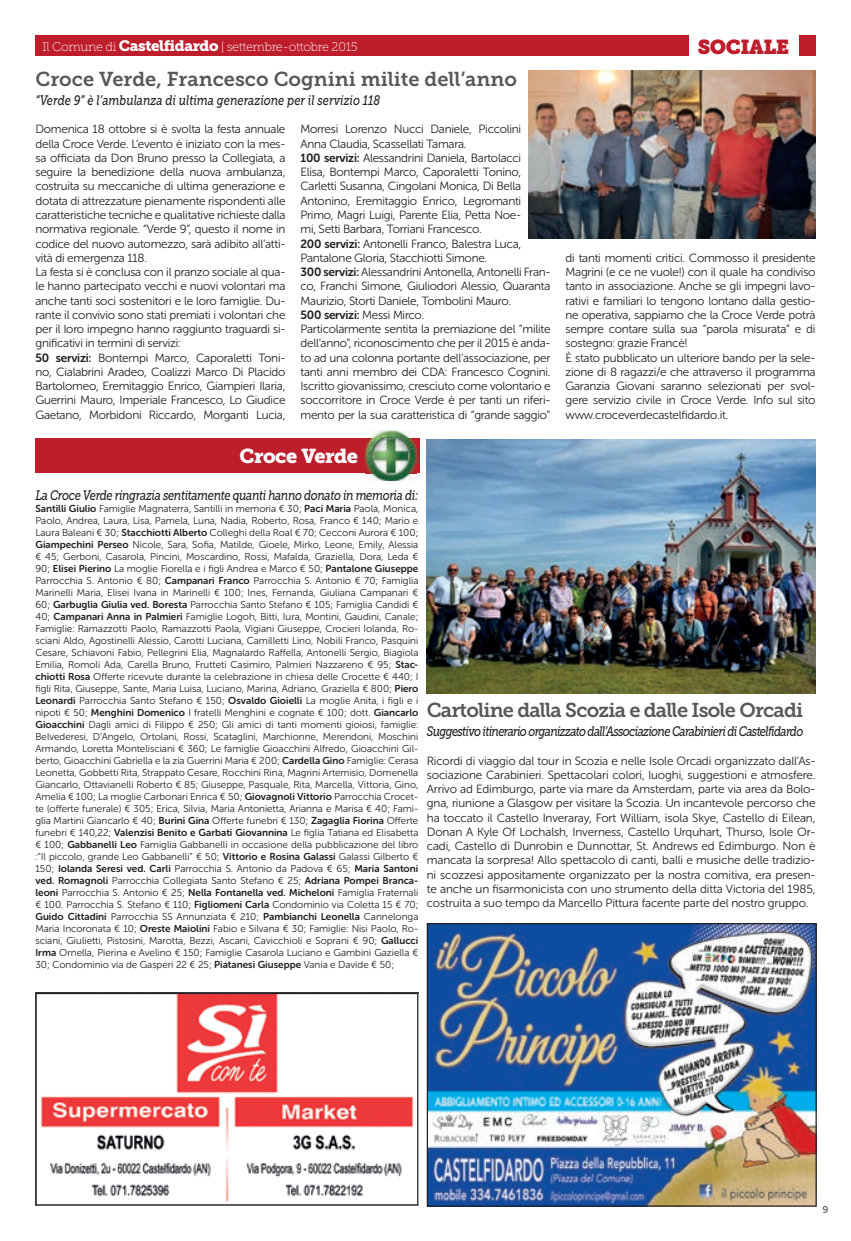
<style>
.page{position:relative;width:851px;height:1241px;background:#fff}
.page>*{position:absolute;margin:0;border:0;box-sizing:border-box;transform-origin:0 0}
.t1{font:20px "Museo Slab 700";letter-spacing:-.005em;color:#57585a}
.t2{font:20px "Museo Slab 700";letter-spacing:-.04em;color:#57585a}
.t3{font:20px "Museo Slab 900";letter-spacing:-.025em;color:#fff}
.t4{font:20px "Museo Slab";letter-spacing:-.025em;color:#be1d2c}
.t5{font:italic 13.75px "Museo Slab 500";letter-spacing:-.06em;color:#231f20;scale:.81 1}
.t6{font:italic 13.75px "Museo Slab 500";letter-spacing:-.035em;color:#231f20;scale:.81 1}
.t7{font:italic 13.75px "Museo Slab 500";color:#231f20;scale:.81 1}
.t8{font:12.5px "Museo Slab 100";letter-spacing:-.025em;color:#fff}
.t9{font:11.88px/14.2px "Museo Sans Rounded 300";letter-spacing:-.02em;color:#231f20}
.t10{font:11.88px "Museo Sans Rounded 700";letter-spacing:-.02em;color:#231f20}
.t11{font:10px/12px "Museo Sans Rounded 300";color:#231f20;text-align:justify}
.t12{font:10px "Museo Slab 700";color:#6c6d70}
.s1{font-family:"Museo Slab 900";font-size:15px}
.s2{font-family:"Museo Sans Rounded 700"}
.s3{font-family:"Museo Sans Rounded 300"}
</style>
<div class="page">
<div style="left:35px;top:35px;width:780px;height:21px;background:#be1d2c"></div>
<div style="left:688px;top:30px;width:110px;height:34px;background:#fff"></div>
<div style="left:35px;top:438px;width:384px;height:35px;background:#be1d2c"></div>
<img style="left:365px;top:430px;width:51px;height:51px">
<img style="left:365px;top:438px;width:51px;height:35px">
<svg style="left:35px;top:992px;width:383px;height:213px"></svg>
<img style="left:528px;top:71px;width:287px;height:167px">
<img style="left:426px;top:439px;width:389px;height:254px">
<img style="left:426px;top:923px;width:390px;height:283px">
<p class="t8" style="left:43px;top:40px;width:316px">Il Comune di <span class="s1">Castelfidardo</span> | settembre-ottobre 2015</p>
<h1 class="t1" style="left:35px;top:68px;width:483px">Croce Verde, Francesco Cognini milite dell’anno</h1>
<h2 class="t7" style="left:35px;top:93px;width:427px">“Verde 9” è l’ambulanza di ultima generazione per il servizio 118</h2>
<p class="t9" style="left:35px;top:122px;width:251px">Domenica 18 ottobre si è svolta la festa annuale della Croce Verde. L’evento è iniziato con la mes&shy;sa officiata da Don Bruno presso la Collegiata, a seguire la benedizione della nuova ambulanza, costruita su meccaniche di ultima generazione e dotata di attrezzature pienamente rispondenti alle caratteristiche tecniche e qualitative richieste dalla normativa regionale. “Verde 9”, questo il nome in codice del nuovo automezzo, sarà adibito all’atti&shy;vità di emergenza 118.<br>La festa si è conclusa con il pranzo sociale al qua&shy;le hanno partecipato vecchi e nuovi volontari ma anche tanti soci sostenitori e le loro famiglie. Du&shy;rante il convivio sono stati premiati i volontari che per il loro impegno hanno raggiunto traguardi si&shy;gnificativi in termini di servizi:<br><span class="s2">50 servizi:</span> Bontempi Marco, Caporaletti Toni&shy;no, Cialabrini Aradeo, Coalizzi Marco Di Placido Bartolomeo, Eremitaggio Enrico, Giampieri Ilaria, Guerrini Mauro, Imperiale Francesco, Lo Giudice Gaetano, Morbidoni Riccardo, Morganti Lucia,</p>
<p class="t9" style="left:300px;top:122px;width:251px">Morresi Lorenzo Nucci Daniele, Piccolini Anna Claudia, Scassellati Tamara.<br><span class="s2">100 servizi:</span> Alessandrini Daniela, Bartolacci<br>Elisa, Bontempi Marco, Caporaletti Tonino, Carletti Susanna, Cingolani Monica, Di Bella Antonino, Eremitaggio Enrico, Legromanti Primo, Magri Luigi, Parente Elia, Petta Noe-<br>mi, Setti Barbara, Torriani Francesco.<br><span class="s2">200 servizi:</span> Antonelli Franco, Balestra Luca, Pantalone Gloria, Stacchiotti Simone.<br><span class="s2">300 servizi:</span> Alessandrini Antonella, Antonelli Fran&shy;co, Franchi Simone, Giuliodori Alessio, Quaranta Maurizio, Storti Daniele, Tombolini Mauro.</p>
<p class="t10" style="left:300px;top:308px;width:125px">500 servizi: <span class="s3">Messi Mirco.</span></p>
<p class="t9" style="left:300px;top:322px;width:251px;text-align:justify">Particolarmente sentita la premiazione del “milite dell’anno”, riconoscimento che per il 2015 è anda&shy;to ad una colonna portante dell’associazione, per tanti anni membro dei CDA: Francesco Cognini.<br>Iscritto giovanissimo, cresciuto come volontario e soccorritore in Croce Verde è per tanti un riferi&shy;mento per la sua caratteristica di “grande saggio”</p>
<h1 class="t3" style="left:239px;top:445px;width:120px">Croce Verde</h1>
<h1 class="t4" style="left:697px;top:36px;width:93px">SOCIALE</h1>
<p class="t9" style="left:565px;top:251px;width:251px">di tanti momenti critici. Commosso il presidente Magrini (e ce ne vuole!) con il quale ha condiviso tanto in associazione. Anche se gli impegni lavo&shy;rativi e familiari lo tengono lontano dalla gestio&shy;ne operativa, sappiamo che la Croce Verde potrà sempre contare sulla sua “parola misurata” e di sostegno: grazie Francè!<br>È stato pubblicato un ulteriore bando per la sele&shy;zione di 8 ragazzi/e che attraverso il programma Garanzia Giovani saranno selezionati per svol&shy;gere servizio civile in Croce Verde. Info sul sito www.croceverdecastelfidardo.it.</p>
<h2 class="t6" style="left:35px;top:487px;width:474px">La Croce Verde ringrazia sentitamente quanti hanno donato in memoria di:</h2>
<p class="t11" style="left:35px;top:502px;width:384px"><span class="s2">Santilli Giulio</span> Famiglie Magnaterra, Santilli in memoria € 30; <span class="s2">Paci Maria</span> Paola, Monica, Paolo, Andrea, Laura, Lisa, Pamela, Luna, Nadia, Roberto, Rosa, Franco € 140; Mario e Laura Baleani € 30; <span class="s2">Stacchiotti Alberto</span> Colleghi della Roal € 70; Cecconi Aurora € 100; <span class="s2">Giampechini Perseo</span> Nicole, Sara, Sofia, Matilde, Gioele, Mirko, Leone, Emily, Alessia € 45; Gerboni, Casarola, Pincini, Moscardino, Rossi, Mafalda, Graziella, Dora, Leda € 90; <span class="s2">Elisei Pierino</span> La moglie Fiorella e i figli Andrea e Marco € 50; <span class="s2">Pantalone Giuseppe </span>Parrocchia S. Antonio € 80; <span class="s2">Campanari Franco</span> Parrocchia S. Antonio € 70; Famiglia Marinelli Maria, Elisei Ivana in Marinelli € 100; Ines, Fernanda, Giuliana Campanari € 60; <span class="s2">Garbuglia Giulia ved. Boresta</span> Parrocchia Santo Stefano € 105; Famiglia Candidi € 40; <span class="s2">Campanari Anna in Palmieri</span> Famiglie Logoh, Bitti, Iura, Montini, Gaudini, Canale; Famiglie: Ramazzotti Paolo, Ramazzotti Paola, Vigiani Giuseppe, Crocieri Iolanda, Ro&shy;sciani Aldo, Agostinelli Alessio, Carotti Luciana, Camilletti Lino, Nobili Franco, Pasquini Cesare, Schiavoni Fabio, Pellegrini Elia, Magnalardo Raffella, Antonelli Sergio, Biagiola Emilia, Romoli Ada, Carella Bruno, Frutteti Casimiro, Palmieri Nazzareno € 95; <span class="s2">Stac&shy;chiotti Rosa</span> Offerte ricevute durante la celebrazione in chiesa delle Crocette € 440; I figli Rita, Giuseppe, Sante, Maria Luisa, Luciano, Marina, Adriano, Graziella € 800; <span class="s2">Piero Leonardi</span> Parrocchia Santo Stefano € 150; <span class="s2">Osvaldo Gioielli</span> La moglie Anita, i figli e i nipoti € 50; <span class="s2">Menghini Domenico</span> I fratelli Menghini e cognate € 100; dott. <span class="s2">Giancarlo Gioacchini</span> Dagli amici di Filippo € 250; Gli amici di tanti momenti gioiosi, famiglie:<br>Belvederesi, D’Angelo, Ortolani, Rossi, Scataglini, Marchionne, Merendoni, Moschini Armando, Loretta Montelisciani € 360; Le famiglie Gioacchini Alfredo, Gioacchini Gil&shy;berto, Gioacchini Gabriella e la zia Guerrini Maria € 200; <span class="s2">Cardella Gino</span> Famiglie: Cerasa Leonetta, Gobbetti Rita, Strappato Cesare, Rocchini Rina, Magrini Artemisio, Domenella Giancarlo, Ottavianelli Roberto € 85; Giuseppe, Pasquale, Rita, Marcella, Vittoria, Gino, Amelia € 100; La moglie Carbonari Enrica € 50; <span class="s2">Giovagnoli Vittorio</span> Parrocchia Crocet&shy;te (offerte funerale) € 305; Erica, Silvia, Maria Antonietta, Arianna e Marisa € 40; Fami&shy;glia Martini Giancarlo € 40; <span class="s2">Burini Gina</span> Offerte funebri € 130; <span class="s2">Zagaglia Fiorina</span> Offerte funebri € 140,22; <span class="s2">Valenzisi Benito e Garbati Giovannina</span> Le figlia Tatiana ed Elisabetta € 100; <span class="s2">Gabbanelli Leo</span> Famiglia Gabbanelli in occasione della pubblicazione del libro :”Il piccolo, grande Leo Gabbanelli” € 50; <span class="s2">Vittorio e Rosina Galassi</span> Galassi Gilberto € 150; <span class="s2">Iolanda Seresi ved. Carli</span> Parrocchia S. Antonio da Padova € 65; <span class="s2">Maria Santoni ved. Romagnoli</span> Parrocchia Collegiata Santo Stefano € 25; <span class="s2">Adriana Pompei Branca&shy;leoni</span> Parrocchia S. Antonio € 25; <span class="s2">Nella Fontanella ved. Micheloni</span> Famiglia Fraternali € 100. Parrocchia S. Stefano € 110; <span class="s2">Figliomeni Carla</span> Condominio via Coletta 15 € 70; <span class="s2">Guido Cittadini</span> Parrocchia SS Annunziata € 210; <span class="s2">Pambianchi Leonella</span> Cannelonga Maria Incoronata € 10; <span class="s2">Oreste Maiolini</span> Fabio e Silvana € 30; Famiglie: Nisi Paolo, Ro&shy;sciani, Giulietti, Pistosini, Marotta, Bezzi, Ascani, Cavicchioli e Soprani € 90; <span class="s2">Gallucci Irma</span> Ornella, Pierina e Avelino € 150; Famiglie Casarola Luciano e Gambini Gaziella € 30; Condominio via de Gasperi 22 € 25; <span class="s2">Piatanesi Giuseppe</span> Vania e Davide € 50;</p>
<h1 class="t2" style="left:427px;top:698px;width:378px">Cartoline dalla Scozia e dalle Isole Orcadi</h1>
<h2 class="t5" style="left:427px;top:723px;width:466px">Suggestivo itinerario organizzato dall’Associazione Carabinieri di Castelfidardo</h2>
<p class="t9" style="left:427px;top:753px;width:390px;text-align:justify">Ricordi di viaggio dal tour in Scozia e nelle Isole Orcadi organizzato dall’As&shy;sociazione Carabinieri. Spettacolari colori, luoghi, suggestioni e atmosfere.<br>Arrivo ad Edimburgo, parte via mare da Amsterdam, parte via area da Bolo&shy;gna, riunione a Glasgow per visitare la Scozia. Un incantevole percorso che ha toccato il Castello Inveraray, Fort William, isola Skye, Castello di Eilean, Donan A Kyle Of Lochalsh, Inverness, Castello Urquhart, Thurso, Isole Or&shy;cadi, Castello di Dunrobin e Dunnottar, St. Andrews ed Edimburgo. Non è mancata la sorpresa! Allo spettacolo di canti, balli e musiche delle tradizio&shy;ni scozzesi appositamente organizzato per la nostra comitiva, era presen&shy;te anche un fisarmonicista con uno strumento della ditta Victoria del 1985, costruita a suo tempo da Marcello Pittura facente parte del nostro gruppo.</p>
<p class="t12" style="left:822px;top:1203px;width:8px">9</p>
</div>
